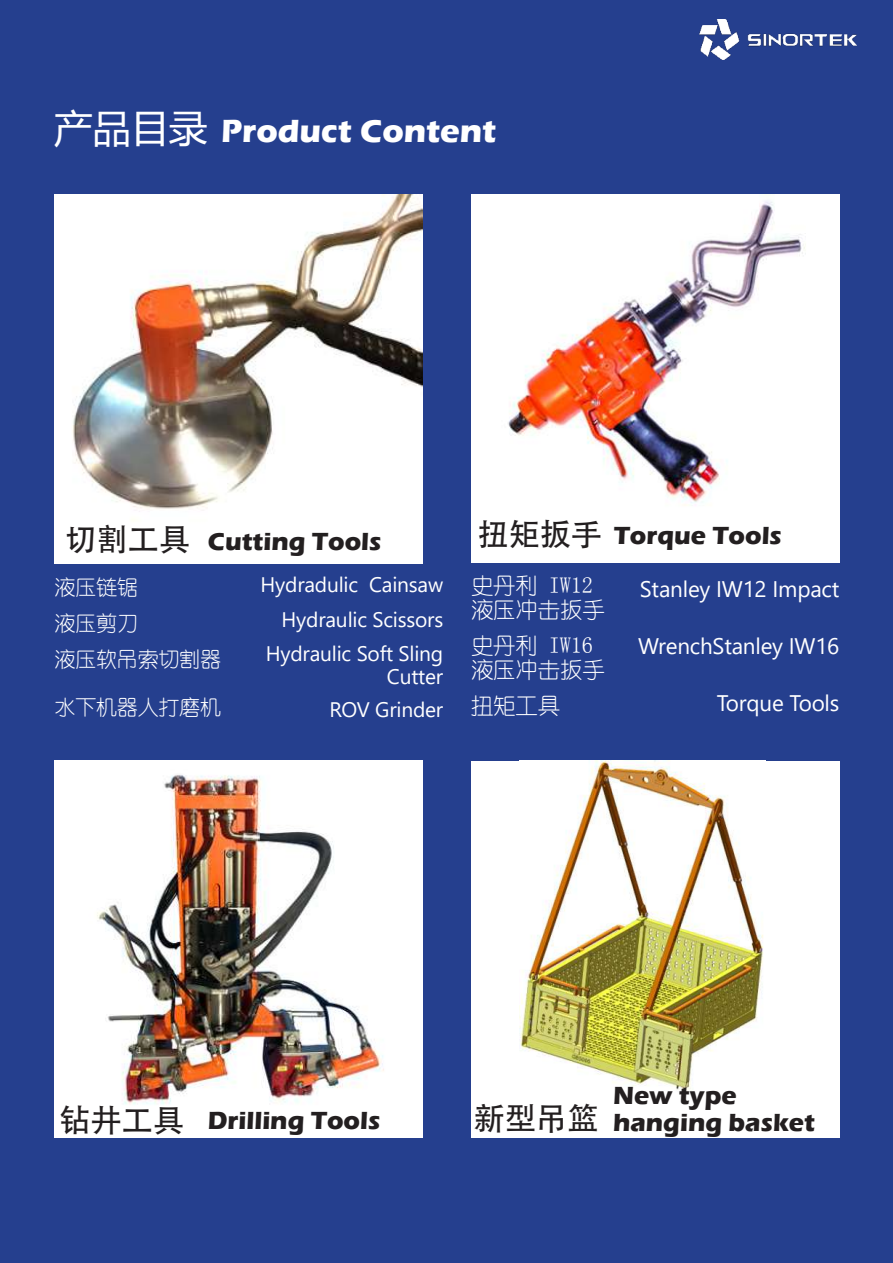
<style>
.page{position:relative;width:893px;height:1263px;background:#253f8e}
.page>*{position:absolute;margin:0;border:0;box-sizing:border-box;transform-origin:0 0}
.t1{font:700 33px "Eras ITC";color:#fff}
.t2{font:31.5px "Adobe Heiti Std";letter-spacing:-.01em;color:#231f20}
.t3{font:700 25.5px/27px "Eras ITC";color:#231f20}
.t4{font:22.5px "Yu Gothic UI";letter-spacing:-.01em;color:#fff}
.t5{font:22.5px/24px "You Yuan";letter-spacing:-.01em;color:#fff}
.t6{font:21px/34.5px "Yu Gothic UI";letter-spacing:-.01em;color:#fff;text-align:right}
.t7{font:21px/36px "You Yuan";letter-spacing:-.01em;color:#fff}
.s1{font-family:"Microsoft Ya Hei";font-weight:400;font-size:38.7px}
</style>
<div class="page">
<img style="left:54px;top:194px;width:368px;height:369px">
<div style="left:471px;top:194px;width:368px;height:369px;background:#fff"></div>
<img style="left:508px;top:194px;width:298px;height:312px">
<div style="left:55px;top:761px;width:368px;height:377px;background:#fff"></div>
<img style="left:97px;top:774px;width:287px;height:331px">
<div style="left:471px;top:761px;width:368px;height:376px;background:#fff"></div>
<img style="left:519px;top:761px;width:245px;height:331px">
<img style="left:699px;top:20px;width:157px;height:39px">
<h1 class="t1" style="left:54px;top:112px;width:444px"><span class="s1">产品目录</span> Product Content</h1>
<h2 class="t2" style="left:65px;top:520px;width:127px">切割工具</h2>
<h2 class="t2" style="left:477px;top:515px;width:127px">扭矩扳手</h2>
<p class="t3" style="left:208px;top:528px;width:175px">Cutting Tools</p>
<p class="t3" style="left:614px;top:522px;width:170px">Torque Tools</p>
<p class="t7" style="left:55px;top:569px;width:168px">液压链锯<br>液压剪刀<br>液压软吊索切割器</p>
<p class="t7" style="left:55px;top:689px;width:168px">水下机器人打磨机</p>
<p class="t6" style="left:261px;top:565px;width:184px">Hydradulic Cainsaw<br>Hydraulic Scissors<br>Hydraulic Soft Sling</p>
<p class="t6" style="left:329px;top:657px;width:115px;line-height:33px">Cutter<br>ROV Grinder</p>
<p class="t5" style="left:471px;top:574px;width:135px">史丹利 IW12液压冲击扳手</p>
<p class="t5" style="left:471px;top:634px;width:135px">史丹利 IW16液压冲击扳手</p>
<p class="t5" style="left:471px;top:694px;width:91px">扭矩工具</p>
<p class="t4" style="left:640px;top:568px;width:201px">Stanley IW12 Impact</p>
<p class="t4" style="left:638px;top:625px;width:203px">WrenchStanley IW16</p>
<p class="t4" style="left:717px;top:682px;width:124px">Torque Tools</p>
<h2 class="t2" style="left:59px;top:1102px;width:127px">钻井工具</h2>
<h2 class="t2" style="left:473px;top:1100px;width:127px">新型吊篮</h2>
<p class="t3" style="left:208px;top:1107px;width:174px">Drilling Tools</p>
<p class="t3" style="left:613px;top:1082px;width:203px">New type hanging basket</p>
</div>
